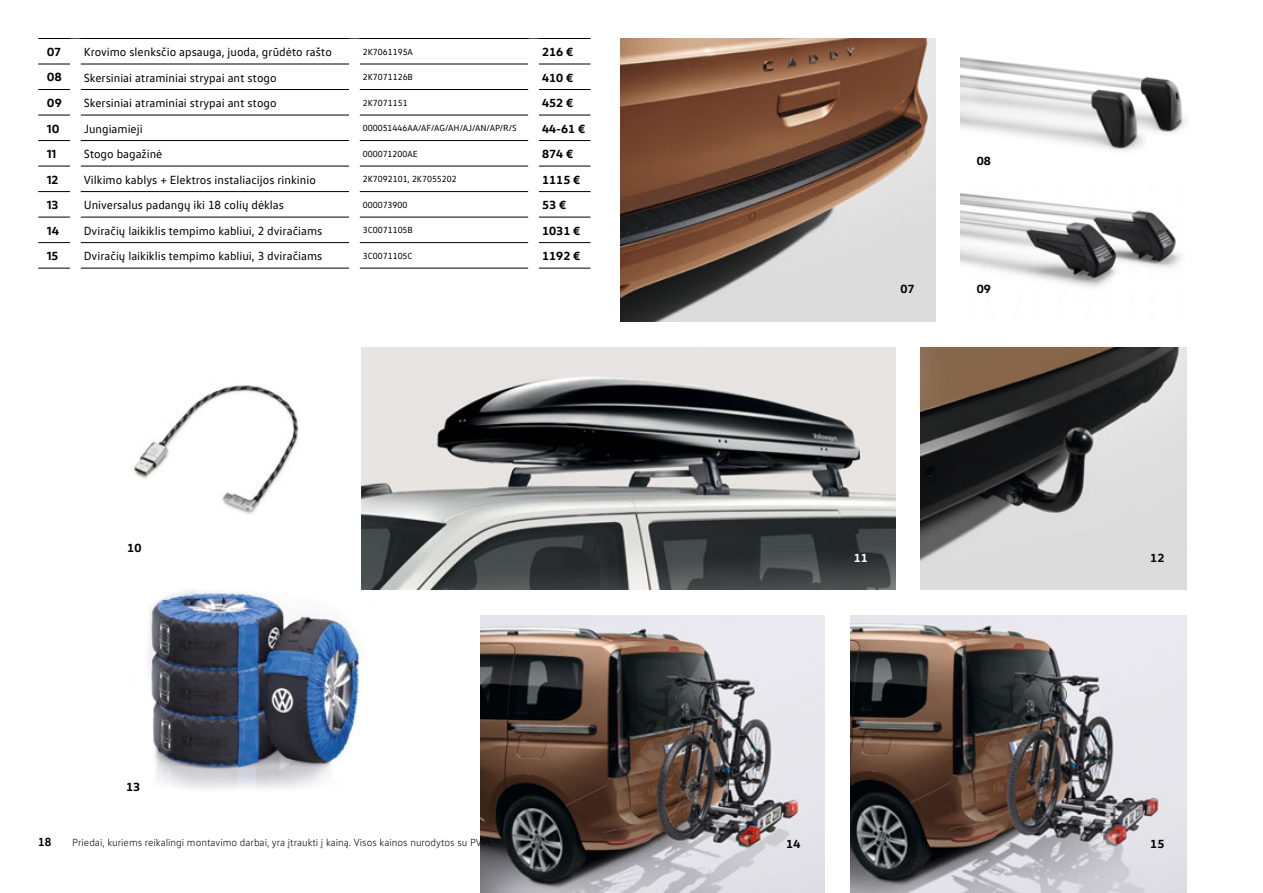
<style>
.page{position:relative;width:1263px;height:893px;background:#fff}
.page>*{position:absolute;margin:0;border:0;box-sizing:border-box;transform-origin:0 0}
.t1{font:12px "VW Text";color:#000}
.t2{font:700 12px "VW Head";color:#000}
.t3{font:700 12px "VW Head";color:#000101}
.t4{font:700 12px "VW Head";color:#fff}
.t5{font:700 12px "VW Text";color:#000}
.t6{font:300 10.5px "VW Text";color:#000}
.t7{font:9px "VW Text";color:#000}
</style>
<div class="page">
<img style="left:147px;top:590px;width:213px;height:199px">
<img style="left:621px;top:38px;width:314px;height:284px">
<img style="left:961px;top:57px;width:225px;height:94px">
<img style="left:961px;top:193px;width:220px;height:95px">
<img style="left:920px;top:347px;width:266px;height:243px">
<img style="left:481px;top:615px;width:344px;height:278px">
<img style="left:850px;top:615px;width:336px;height:278px">
<img style="left:132px;top:385px;width:167px;height:129px">
<img style="left:361px;top:347px;width:534px;height:243px">
<hr style="left:534px;top:38px;width:56px;height:1px;background:#000">
<hr style="left:539px;top:64px;width:51px;height:1px;background:#000">
<hr style="left:81px;top:89px;width:268px;height:1px;background:#000">
<hr style="left:539px;top:89px;width:51px;height:1px;background:#000">
<hr style="left:38px;top:115px;width:32px;height:1px;background:#000">
<hr style="left:539px;top:217px;width:51px;height:1px;background:#000">
<hr style="left:81px;top:242px;width:268px;height:1px;background:#000">
<hr style="left:539px;top:242px;width:51px;height:1px;background:#000">
<hr style="left:38px;top:268px;width:32px;height:1px;background:#000">
<hr style="left:360px;top:64px;width:168px;height:1px;background:#000">
<hr style="left:360px;top:89px;width:168px;height:1px;background:#000">
<hr style="left:81px;top:115px;width:268px;height:1px;background:#000">
<hr style="left:360px;top:115px;width:168px;height:1px;background:#000">
<hr style="left:539px;top:115px;width:51px;height:1px;background:#000">
<hr style="left:38px;top:140px;width:32px;height:1px;background:#000">
<hr style="left:81px;top:140px;width:268px;height:1px;background:#000">
<hr style="left:360px;top:140px;width:168px;height:1px;background:#000">
<hr style="left:539px;top:140px;width:51px;height:1px;background:#000">
<hr style="left:38px;top:166px;width:32px;height:1px;background:#000">
<hr style="left:81px;top:166px;width:268px;height:1px;background:#000">
<hr style="left:360px;top:166px;width:168px;height:1px;background:#000">
<hr style="left:539px;top:166px;width:51px;height:1px;background:#000">
<hr style="left:38px;top:191px;width:32px;height:1px;background:#000">
<hr style="left:81px;top:191px;width:268px;height:1px;background:#000">
<hr style="left:360px;top:191px;width:168px;height:1px;background:#000">
<hr style="left:539px;top:191px;width:51px;height:1px;background:#000">
<hr style="left:38px;top:217px;width:32px;height:1px;background:#000">
<hr style="left:360px;top:242px;width:168px;height:1px;background:#000">
<hr style="left:81px;top:268px;width:268px;height:1px;background:#000">
<hr style="left:360px;top:268px;width:168px;height:1px;background:#000">
<hr style="left:539px;top:268px;width:51px;height:1px;background:#000">
<hr style="left:75px;top:38px;width:279px;height:1px;background:#000">
<hr style="left:354px;top:38px;width:180px;height:1px;background:#000">
<hr style="left:81px;top:64px;width:268px;height:1px;background:#000">
<hr style="left:81px;top:217px;width:268px;height:1px;background:#000">
<hr style="left:360px;top:217px;width:168px;height:1px;background:#000">
<hr style="left:38px;top:38px;width:37px;height:1px;background:#000">
<hr style="left:38px;top:64px;width:32px;height:1px;background:#000">
<hr style="left:38px;top:89px;width:32px;height:1px;background:#000">
<hr style="left:38px;top:242px;width:32px;height:1px;background:#000">
<p class="t2" style="left:47px;top:44px;width:16px">07</p>
<p class="t1" style="left:84px;top:45px;width:250px">Krovimo slenksčio apsauga, juoda, grūdėto rašto</p>
<p class="t7" style="left:363px;top:46px;width:52px">2K7061195A</p>
<p class="t2" style="left:542px;top:44px;width:33px">216 €</p>
<p class="t2" style="left:47px;top:70px;width:17px">08</p>
<p class="t1" style="left:84px;top:70px;width:194px">Skersiniai atraminiai strypai ant stogo</p>
<p class="t7" style="left:363px;top:72px;width:52px">2K7071126B</p>
<p class="t2" style="left:542px;top:70px;width:33px">410 €</p>
<p class="t2" style="left:47px;top:95px;width:16px">09</p>
<p class="t1" style="left:84px;top:96px;width:194px">Skersiniai atraminiai strypai ant stogo</p>
<p class="t7" style="left:363px;top:97px;width:46px">2K7071151</p>
<p class="t2" style="left:542px;top:95px;width:33px">452 €</p>
<p class="t2" style="left:47px;top:121px;width:14px">10</p>
<p class="t1" style="left:84px;top:121px;width:60px">Jungiamieji</p>
<p class="t7" style="left:363px;top:123px;width:155px">000051446AA/AF/AG/AH/AJ/AN/AP/R/S</p>
<p class="t2" style="left:542px;top:121px;width:45px">44-61 €</p>
<p class="t2" style="left:47px;top:146px;width:11px">11</p>
<p class="t1" style="left:84px;top:147px;width:80px">Stogo bagažinė</p>
<p class="t7" style="left:363px;top:148px;width:56px">000071200AE</p>
<p class="t2" style="left:542px;top:146px;width:33px">874 €</p>
<p class="t2" style="left:47px;top:172px;width:13px">12</p>
<p class="t1" style="left:84px;top:172px;width:234px">Vilkimo kablys + Elektros instaliacijos rinkinio</p>
<p class="t7" style="left:363px;top:174px;width:95px">2K7092101, 2K7055202</p>
<p class="t2" style="left:542px;top:172px;width:40px">1115 €</p>
<p class="t2" style="left:47px;top:197px;width:13px">13</p>
<p class="t1" style="left:84px;top:198px;width:202px">Universalus padangų iki 18 colių dėklas</p>
<p class="t7" style="left:363px;top:199px;width:46px">000073900</p>
<p class="t2" style="left:542px;top:197px;width:26px">53 €</p>
<p class="t2" style="left:47px;top:223px;width:14px">14</p>
<p class="t1" style="left:84px;top:223px;width:240px">Dviračių laikiklis tempimo kabliui, 2 dviračiams</p>
<p class="t7" style="left:363px;top:225px;width:52px">3C0071105B</p>
<p class="t2" style="left:542px;top:223px;width:40px">1031 €</p>
<p class="t2" style="left:47px;top:248px;width:13px">15</p>
<p class="t1" style="left:84px;top:249px;width:240px">Dviračių laikiklis tempimo kabliui, 3 dviračiams</p>
<p class="t7" style="left:363px;top:250px;width:51px">3C0071105C</p>
<p class="t2" style="left:542px;top:248px;width:40px">1192 €</p>
<p class="t2" style="left:127px;top:540px;width:16px">10</p>
<p class="t2" style="left:126px;top:779px;width:16px">13</p>
<p class="t5" style="left:38px;top:834px;width:15px">18</p>
<p class="t6" style="left:72px;top:836px;width:422px">Priedai, kuriems reikalingi montavimo darbai, yra įtraukti į kainą. Visos kainos nurodytos su PVM.</p>
<p class="t3" style="left:900px;top:281px;width:16px">07</p>
<p class="t2" style="left:977px;top:153px;width:16px">08</p>
<p class="t3" style="left:977px;top:281px;width:16px">09</p>
<p class="t4" style="left:854px;top:550px;width:16px">11</p>
<p class="t3" style="left:1150px;top:550px;width:16px">12</p>
<p class="t3" style="left:786px;top:836px;width:16px">14</p>
<p class="t3" style="left:1150px;top:836px;width:16px">15</p>
</div>
